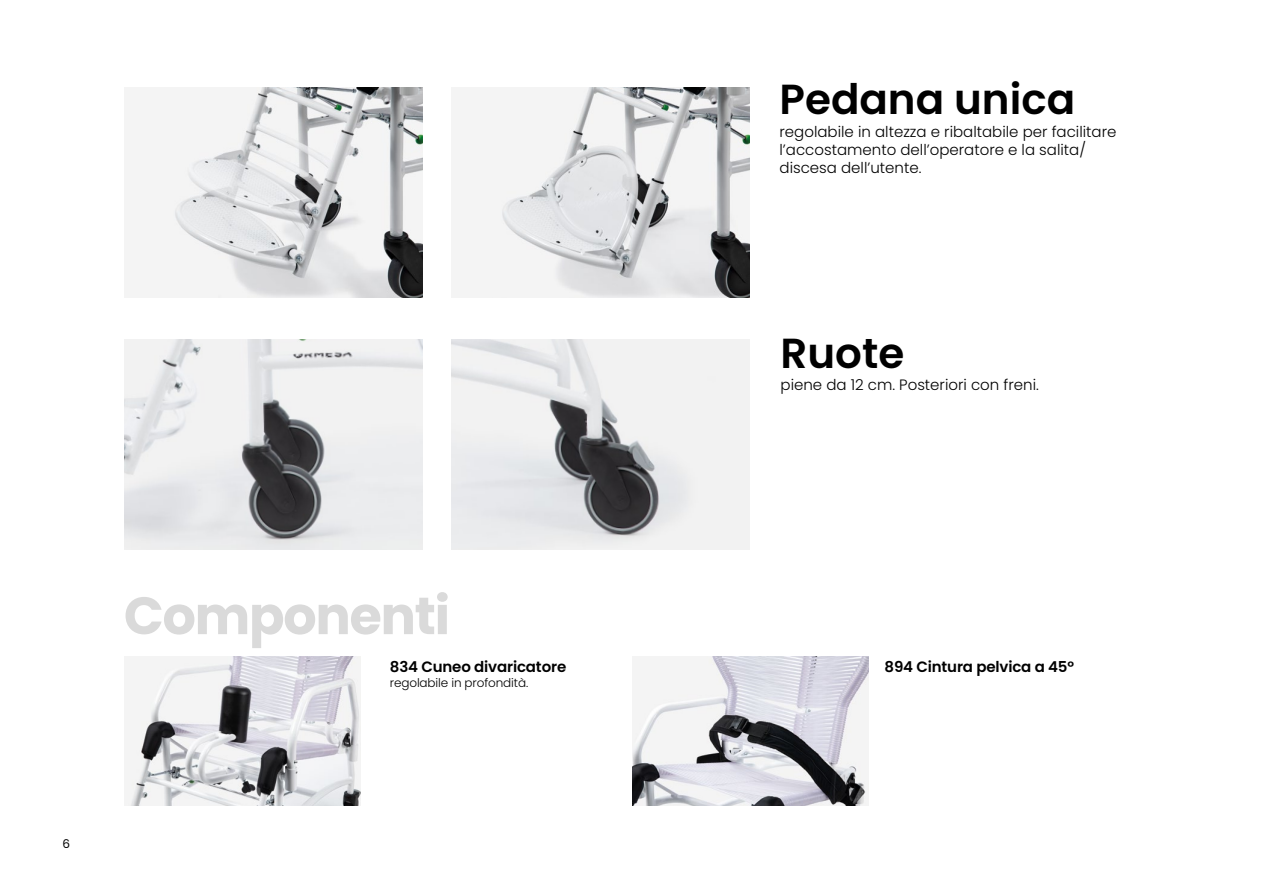
<style>
.page{position:relative;width:1263px;height:893px;background:#fff}
.page>*{position:absolute;margin:0;border:0;box-sizing:border-box;transform-origin:0 0}
.t1{font:700 52.5px "Poppins";letter-spacing:-.025em;color:#dadada}
.t2{font:600 42px "Poppins";color:#000}
.t3{font:300 15px/18px "Poppins";color:#000}
.t4{font:600 15px "Poppins";letter-spacing:-.01em;color:#000}
.t5{font:300 12px "Poppins";letter-spacing:-.01em;color:#000}
.t6{font:12px "Poppins";color:#000}
</style>
<div class="page">
<img style="left:124px;top:339px;width:298px;height:211px">
<img style="left:451px;top:339px;width:298px;height:211px">
<img style="left:124px;top:87px;width:298px;height:211px">
<img style="left:451px;top:87px;width:298px;height:211px">
<img style="left:124px;top:656px;width:236px;height:149px">
<img style="left:632px;top:656px;width:236px;height:149px">
<h1 class="t1" style="left:124px;top:585px;width:328px">Componenti</h1>
<p class="t4" style="left:390px;top:658px;width:178px">834 Cuneo divaricatore</p>
<p class="t5" style="left:390px;top:676px;width:140px">regolabile in profondità.</p>
<p class="t6" style="left:62px;top:837px;width:9px">6</p>
<h2 class="t2" style="left:779px;top:75px;width:297px">Pedana unica</h2>
<p class="t3" style="left:779px;top:122px;width:338px">regolabile in altezza e ribaltabile per facilitare l’accostamento dell’operatore e la salita/ discesa dell’utente.</p>
<h2 class="t2" style="left:781px;top:329px;width:125px">Ruote</h2>
<p class="t3" style="left:781px;top:376px;width:260px">piene da 12 cm. Posteriori con freni.</p>
<p class="t4" style="left:884px;top:658px;width:191px">894 Cintura pelvica a 45°</p>
</div>
